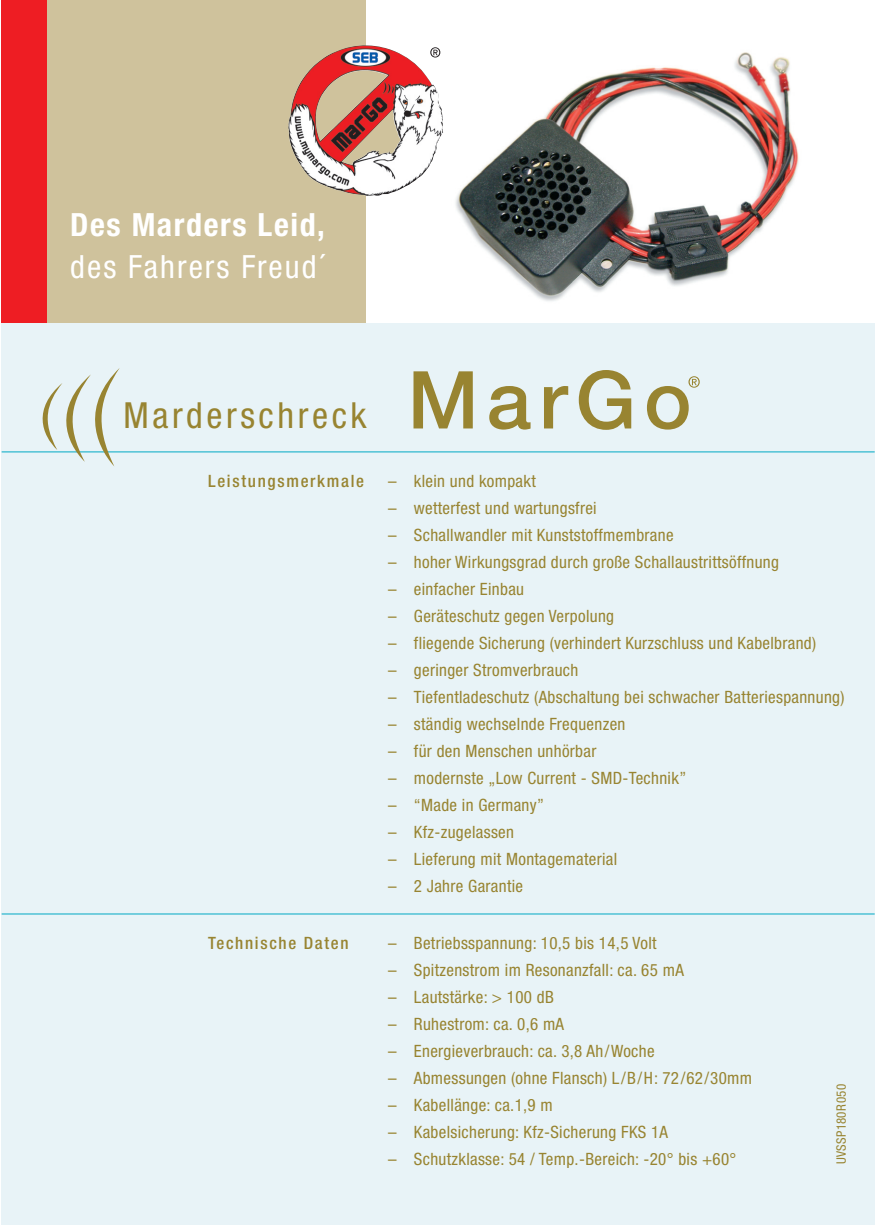
<style>
.page{position:relative;width:876px;height:1226px;background:#fff}
.page>*{position:absolute;margin:0;border:0;box-sizing:border-box;transform-origin:0 0}
.t1{font:condensed 36px "Helvetica Neue";letter-spacing:.1em;color:#988431}
.t2{font:condensed 32px "Helvetica Neue";letter-spacing:.065em;color:#fff}
.t3{font:700 condensed 32px "Helvetica Neue";letter-spacing:.05em;color:#fff}
.t4{font:condensed 17px "Helvetica Neue";letter-spacing:.02em;color:#988431}
.t5{font:500 condensed 17px "Helvetica Neue";letter-spacing:.1em;color:#988431}
.t6{font:condensed 13px "Helvetica Neue";letter-spacing:.04em;color:#988431}
.s1{font-weight:500;font-stretch:normal;font-size:80px}
</style>
<div class="page">
<img style="left:386px;top:52px;width:472px;height:272px">
<div style="left:19px;top:1px;width:346px;height:323px;background:#cfc29c"></div>
<div style="left:2px;top:1px;width:45px;height:323px;background:#ee1d23"></div>
<div style="left:2px;top:324px;width:873px;height:901px;background:#e8f3f7"></div>
<hr style="left:2px;top:913px;width:873px;height:1px;background:#01a9c4">
<hr style="left:2px;top:451px;width:873px;height:1px;background:#01a9c4">
<svg style="left:32px;top:368px;width:88px;height:98px"></svg>
<svg style="left:688px;top:376px;width:12px;height:12px"></svg>
<img style="left:288px;top:45px;width:155px;height:151px">
<svg style="left:430px;top:47px;width:10px;height:11px"></svg>
<h2 class="t3" style="left:70px;top:214px;width:256px">Des Marders Leid,</h2>
<h2 class="t2" style="left:70px;top:256px;width:256px">des Fahrers Freud´</h2>
<h1 class="t1" style="left:123px;top:403px;width:570px">Marderschreck <span class="s1">MarGo</span></h1>
<p class="t5" style="left:208px;top:475px;width:157px">Leistungsmerkmale</p>
<p class="t5" style="left:208px;top:937px;width:142px">Technische Daten</p>
<p class="t4" style="left:388px;top:475px;width:149px">– klein und kompakt</p>
<p class="t4" style="left:388px;top:502px;width:210px">– wetterfest und wartungsfrei</p>
<p class="t4" style="left:388px;top:529px;width:287px">– Schallwandler mit Kunststoffmembrane</p>
<p class="t4" style="left:388px;top:556px;width:392px">– hoher Wirkungsgrad durch große Schallaustrittsöffnung</p>
<p class="t4" style="left:388px;top:583px;width:138px">– einfacher Einbau</p>
<p class="t4" style="left:388px;top:610px;width:228px">– Geräteschutz gegen Verpolung</p>
<p class="t4" style="left:388px;top:637px;width:430px">– fliegende Sicherung (verhindert Kurzschluss und Kabelbrand)</p>
<p class="t4" style="left:388px;top:664px;width:192px">– geringer Stromverbrauch</p>
<p class="t4" style="left:388px;top:691px;width:458px">– Tiefentladeschutz (Abschaltung bei schwacher Batteriespannung)</p>
<p class="t4" style="left:388px;top:718px;width:239px">– ständig wechselnde Frequenzen</p>
<p class="t4" style="left:388px;top:745px;width:210px">– für den Menschen unhörbar</p>
<p class="t4" style="left:388px;top:772px;width:300px">– modernste „Low Current - SMD-Technik”</p>
<p class="t4" style="left:388px;top:799px;width:158px">– “Made in Germany”</p>
<p class="t4" style="left:388px;top:826px;width:127px">– Kfz-zugelassen</p>
<p class="t4" style="left:388px;top:853px;width:231px">– Lieferung mit Montagematerial</p>
<p class="t4" style="left:388px;top:880px;width:137px">– 2 Jahre Garantie</p>
<p class="t4" style="left:388px;top:937px;width:270px">– Betriebsspannung: 10,5 bis 14,5 Volt</p>
<p class="t4" style="left:388px;top:964px;width:297px">– Spitzenstrom im Resonanzfall: ca. 65 mA</p>
<p class="t4" style="left:388px;top:991px;width:167px">– Lautstärke: &gt; 100 dB</p>
<p class="t4" style="left:388px;top:1018px;width:178px">– Ruhestrom: ca. 0,6 mA</p>
<p class="t4" style="left:388px;top:1045px;width:268px">– Energieverbrauch: ca. 3,8 Ah/Woche</p>
<p class="t4" style="left:388px;top:1072px;width:366px">– Abmessungen (ohne Flansch) L/B/H: 72/62/30mm</p>
<p class="t4" style="left:388px;top:1099px;width:166px">– Kabellänge: ca.1,9 m</p>
<p class="t4" style="left:388px;top:1126px;width:282px">– Kabelsicherung: Kfz-Sicherung FKS 1A</p>
<p class="t4" style="left:388px;top:1153px;width:350px">– Schutzklasse: 54 / Temp.-Bereich: -20° bis +60°</p>
<p class="t6" style="left:836px;top:1164px;width:82px;rotate:-90deg">UVSSP180R050</p>
</div>
